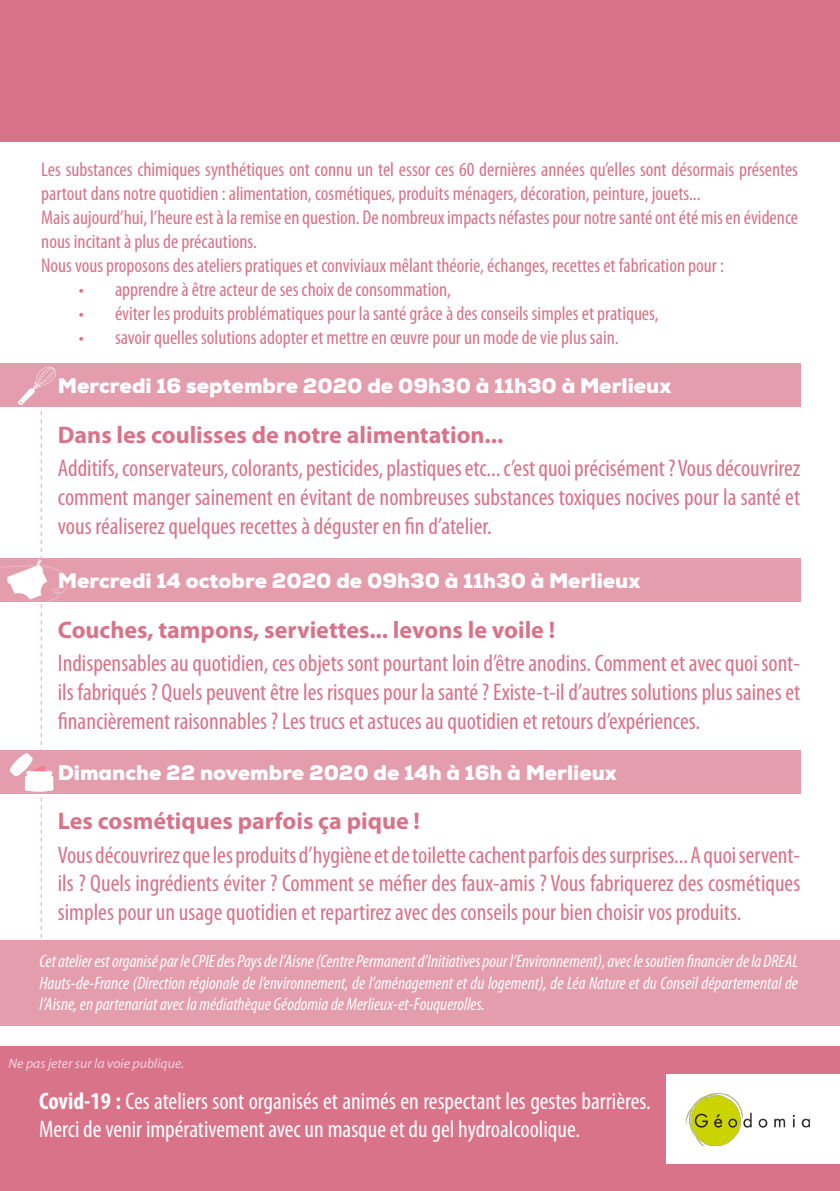
<style>
.page{position:relative;width:840px;height:1191px;background:#fff}
.page>*{position:absolute;margin:0;border:0;box-sizing:border-box;transform-origin:0 0}
.t1{font:condensed 24px/28.8px "Myriad Pro";color:#d8738a;text-align:justify}
.t2{font:condensed 24px/28.8px "Myriad Pro";color:#fff}
.t3{font:700 24px "Myriad Pro";color:#d8738a}
.t4{font:900 21px "Nexa";color:#fff}
.t5{font:condensed 20px/24px "Myriad Pro";color:#d8738a}
.t6{font:italic condensed 18px/21.6px "Myriad Pro";color:#fff;text-align:justify}
.t7{font:italic 13.8px "Myriad Pro";color:#f3d5dc}
.s1{font-weight:700}
</style>
<div class="page">
<div style="left:0;top:0;width:839px;height:142px;background:#d8738a"></div>
<div style="left:0;top:1046px;width:839px;height:145px;background:#d8738a"></div>
<div style="left:0;top:940px;width:839px;height:85px;background:#e49dad"></div>
<div style="left:0;top:363px;width:799px;height:44px;background:#e49dad"></div>
<div style="left:0;top:749px;width:799px;height:44px;background:#e49dad"></div>
<div style="left:0;top:558px;width:799px;height:44px;background:#e49dad"></div>
<div style="left:665px;top:1074px;width:174px;height:89px;background:#fff"></div>
<svg style="left:9px;top:366px;width:47px;height:572px"></svg>
<img style="left:0;top:558px;width:68px;height:74px">
<img style="left:685px;top:1093px;width:125px;height:53px">
<p class="t5" style="left:41px;top:157px;width:758px">Les substances chimiques synthétiques ont connu un tel essor ces 60 dernières années qu’elles sont désormais présentes partout dans notre quotidien : alimentation, cosmétiques, produits ménagers, décoration, peinture, jouets...<br>Mais aujourd’hui, l’heure est à la remise en question. De nombreux impacts néfastes pour notre santé ont été mis en évidence nous incitant à plus de précautions.<br>Nous vous proposons des ateliers pratiques et conviviaux mêlant théorie, échanges, recettes et fabrication pour :</p>
<p class="t5" style="left:79px;top:277px;width:373px">• apprendre à être acteur de ses choix de consommation,</p>
<p class="t5" style="left:79px;top:301px;width:581px">• éviter les produits problématiques pour la santé grâce à des conseils simples et pratiques,</p>
<p class="t5" style="left:79px;top:325px;width:541px">• savoir quelles solutions adopter et mettre en œuvre pour un mode de vie plus sain.</p>
<p class="t4" style="left:58px;top:372px;width:614px">Mercredi 16 septembre 2020 de 09h30 à 11h30 à Merlieux</p>
<p class="t3" style="left:58px;top:419px;width:446px">Dans les coulisses de notre alimentation...</p>
<p class="t1" style="left:58px;top:453px;width:743px">Additifs, conservateurs, colorants, pesticides, plastiques etc... c’est quoi précisément ? Vous découvrirez comment manger sainement en évitant de nombreuses substances toxiques nocives pour la santé et vous réaliserez quelques recettes à déguster en fin d’atelier.</p>
<p class="t4" style="left:58px;top:567px;width:583px">Mercredi 14 octobre 2020 de 09h30 à 11h30 à Merlieux</p>
<p class="t3" style="left:58px;top:614px;width:498px">Couches, tampons, serviettes... levons le voile !</p>
<p class="t1" style="left:58px;top:648px;width:743px">Indispensables au quotidien, ces objets sont pourtant loin d’être anodins. Comment et avec quoi sont&shy;ils fabriqués ? Quels peuvent être les risques pour la santé ? Existe-t-il d’autres solutions plus saines et financièrement raisonnables ? Les trucs et astuces au quotidien et retours d’expériences.</p>
<p class="t4" style="left:58px;top:758px;width:560px">Dimanche 22 novembre 2020 de 14h à 16h à Merlieux</p>
<p class="t3" style="left:58px;top:805px;width:363px">Les cosmétiques parfois ça pique !</p>
<p class="t1" style="left:58px;top:840px;width:743px">Vous découvrirez que les produits d’hygiène et de toilette cachent parfois des surprises... A quoi servent&shy;ils ? Quels ingrédients éviter ? Comment se méfier des faux-amis ? Vous fabriquerez des cosmétiques simples pour un usage quotidien et repartirez avec des conseils pour bien choisir vos produits.</p>
<p class="t6" style="left:40px;top:950px;width:759px">Cet atelier est organisé par le CPIE des Pays de l’Aisne (Centre Permanent d’Initiatives pour l’Environnement), avec le soutien financier de la DREAL Hauts-de-France (Direction régionale de l’environnement, de l’aménagement et du logement), de Léa Nature et du Conseil départemental de l’Aisne, en partenariat avec la médiathèque Géodomia de Merlieux-et-Fouquerolles.</p>
<p class="t7" style="left:9px;top:1054px;width:177px">Ne pas jeter sur la voie publique.</p>
<p class="t2" style="left:39px;top:1086px;width:612px"><span class="s1">Covid-19 :</span> Ces ateliers sont organisés et animés en respectant les gestes barrières.<br>Merci de venir impérativement avec un masque et du gel hydroalcoolique.</p>
</div>
